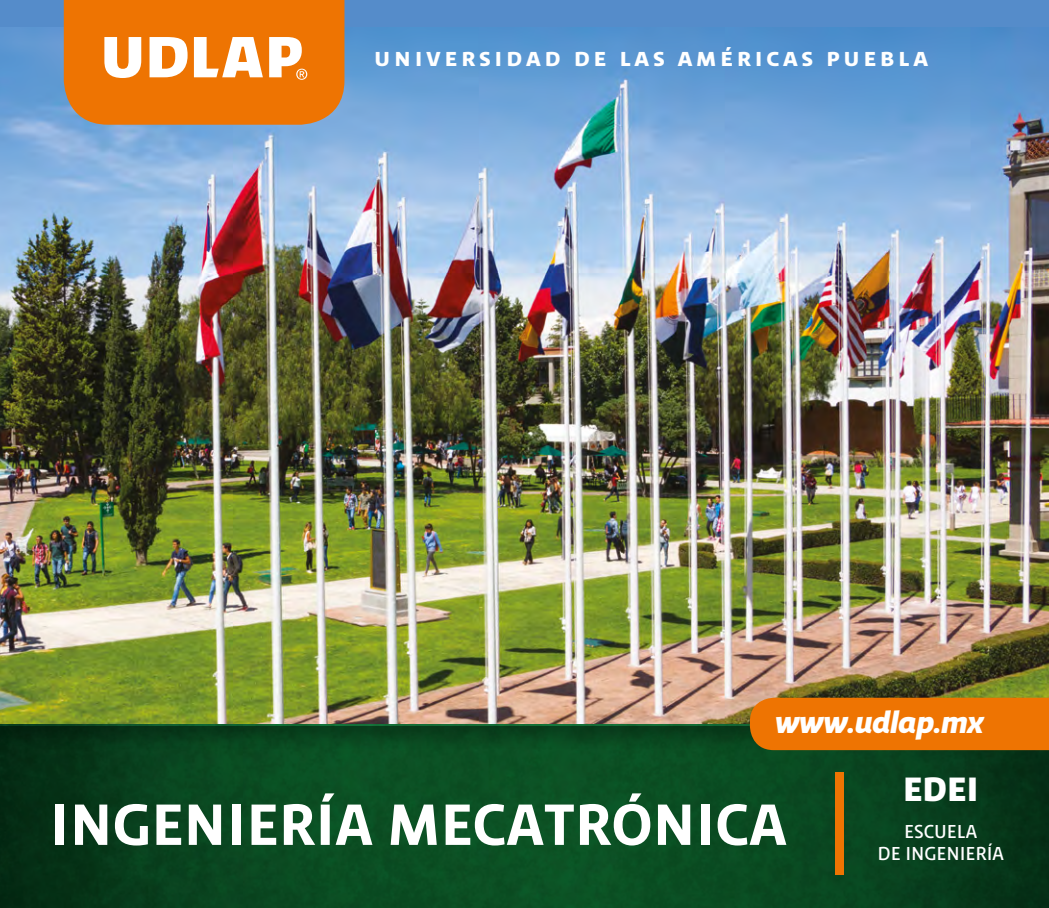
<style>
.page{position:relative;width:1049px;height:908px;background:#fff}
.page>*{position:absolute;margin:0;border:0;box-sizing:border-box;transform-origin:0 0}
.t1{font:700 62px "Udlap Text";color:#fff}
.t2{font:900 36px "Udlap Text";color:#fff}
.t3{font:italic 900 32px "Udlap Text";letter-spacing:-.025em;color:#fff}
.t4{font:700 26px "Udlap Text Sc";letter-spacing:.12em;color:#fff}
.t5{font:20px/21.6px "Udlap Text";color:#fff;text-align:center}
</style>
<div class="page">
<img style="left:0;top:748px;width:1049px;height:159px">
<div style="left:0;top:0;width:1049px;height:748px;background:#000;opacity:.26"></div>
<img style="left:0;top:0;width:1049px;height:723px">
<div style="left:750px;top:697px;width:299px;height:52px;background:#ee7402"></div>
<svg style="left:64px;top:0;width:280px;height:125px;background:#ed882a"></svg>
<div style="left:835px;top:771px;width:8px;height:102px;background:#ee7402"></div>
<p class="t4" style="left:374px;top:42px;width:556px">universidad de las américas puebla</p>
<p class="t3" style="left:773px;top:702px;width:210px">www.udlap.mx</p>
<h1 class="t1" style="left:50px;top:787px;width:738px">INGENIERÍA MECATRÓNICA</h1>
<h2 class="t2" style="left:903px;top:765px;width:78px">EDEI</h2>
<p class="t5" style="left:877px;top:820px;width:128px">ESCUELA<br>DE INGENIERÍA</p>
</div>
